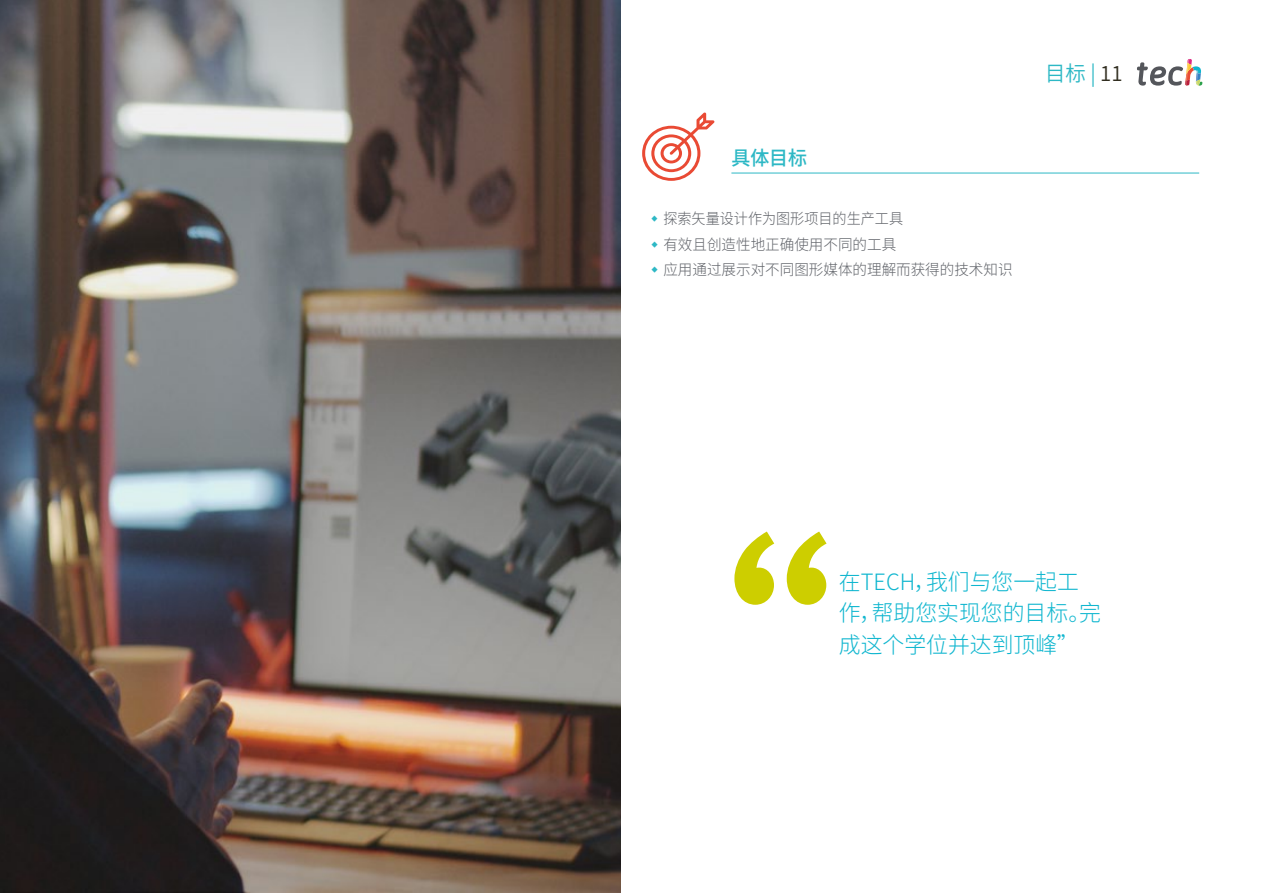
<style>
.page{position:relative;width:1263px;height:893px;background:#fff}
.page>*{position:absolute;margin:0;border:0;box-sizing:border-box;transform-origin:0 0}
.t1{font:300 22.5px/31.5px "Source Han Sans CN";color:#0fb6cf}
.t2{font:21px "Source Han Sans CN";color:#2db8c5}
.t3{font:500 19.5px "Source Han Sans CN";color:#2db8c5}
.t4{font:300 15px/25.2px "Source Han Sans CN";color:#61646a;scale:.94 1}
.s1{color:#312e20}
</style>
<div class="page">
<hr style="left:731px;top:173px;width:468px;height:1px;background:#2db8c5">
<svg style="left:642px;top:112px;width:72px;height:69px"></svg>
<img style="left:0;top:0;width:621px;height:893px">
<svg style="left:1137px;top:59px;width:65px;height:27px"></svg>
<svg style="left:734px;top:531px;width:92px;height:74px"></svg>
<h3 class="t3" style="left:731px;top:147px;width:77px">具体目标</h3>
<p class="t4" style="left:663px;top:207px;width:373px">探索矢量设计作为图形项目的生产工具<br>有效且创造性地正确使用不同的工具<br>应用通过展示对不同图形媒体的理解而获得的技术知识</p>
<h2 class="t2" style="left:1045px;top:61px;width:79px">目标 | <span class="s1">11</span></h2>
<h1 class="t1" style="left:839px;top:566px;width:263px">在TECH，我们与您一起工作，帮助您实现您的目标。完成这个学位并达到顶峰”</h1>
</div>
